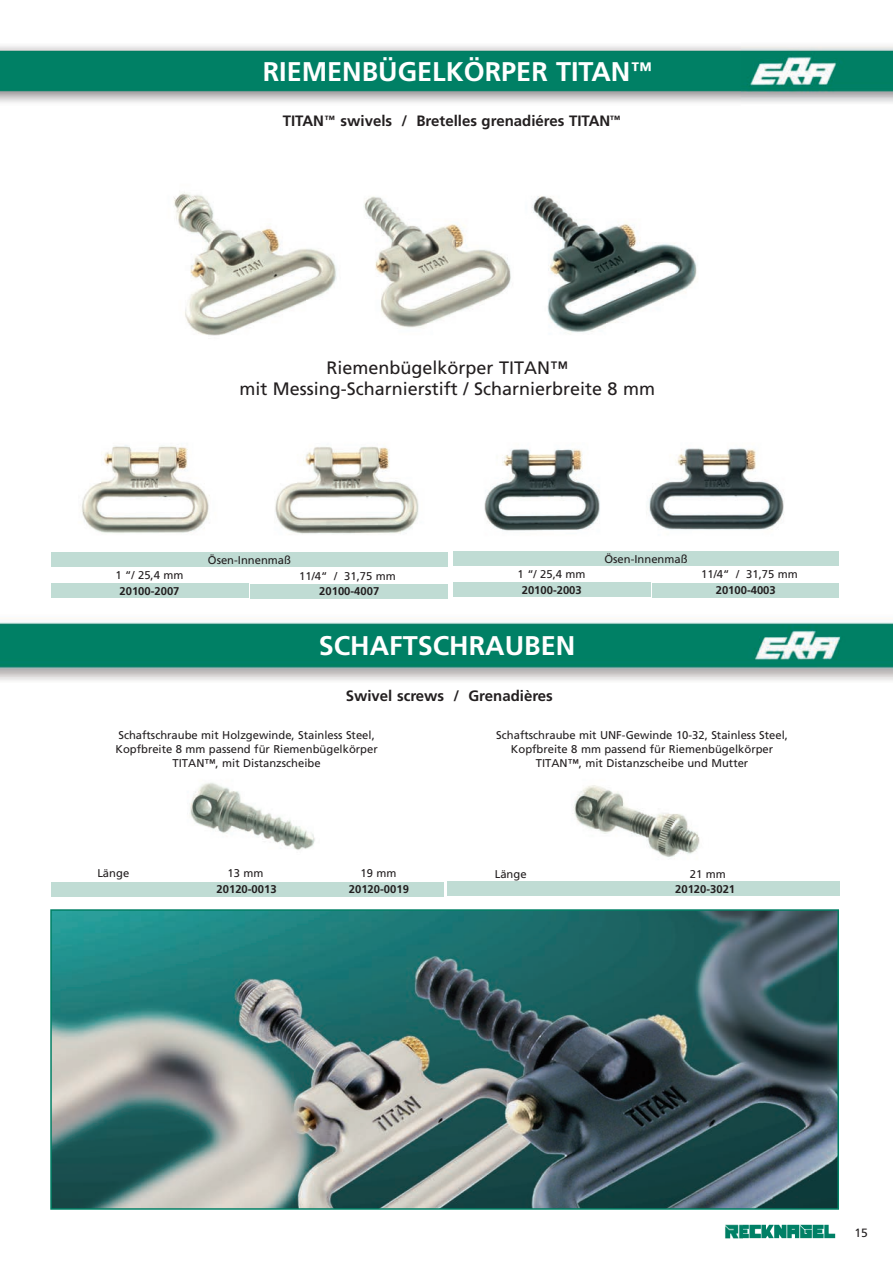
<style>
.page{position:relative;width:893px;height:1263px;background:#fff}
.page>*{position:absolute;margin:0;border:0;box-sizing:border-box;transform-origin:0 0}
.t1{font:700 27px "Frutiger";color:#fff}
.t2{font:700 21px "Frutiger";color:#fff}
.t3{font:18px/21px "Frutiger";color:#231f20;text-align:center}
.t4{font:700 15px "Frutiger";color:#231f20}
.t5{font:12px "Frutiger";color:#231f20}
.t6{font:11.25px/13.8px "Frutiger";color:#231f20;text-align:center}
.t7{font:700 11.25px "Frutiger";color:#231f20}
.t8{font:700 10.5px "Frutiger";color:#231f20}
</style>
<div class="page">
<img style="left:0;top:46px;width:893px;height:1193px">
<svg style="left:856px;top:1229px;width:11px;height:8px"></svg>
<img style="left:0;top:615px;width:893px;height:67px">
<div style="left:51px;top:552px;width:397px;height:15px;background:#c0dcd4"></div>
<div style="left:50px;top:865px;width:127px;height:15px;background:#fff"></div>
<div style="left:447px;top:866px;width:127px;height:15px;background:#fff"></div>
<div style="left:182px;top:865px;width:127px;height:15px;background:#fff"></div>
<div style="left:315px;top:865px;width:127px;height:15px;background:#fff"></div>
<div style="left:576px;top:866px;width:264px;height:15px;background:#fff"></div>
<div style="left:453px;top:551px;width:386px;height:15px;background:#c0dcd4"></div>
<div style="left:51px;top:583px;width:197px;height:15px;background:#c0dcd4"></div>
<div style="left:51px;top:881px;width:393px;height:15px;background:#c0dcd4"></div>
<div style="left:447px;top:881px;width:393px;height:15px;background:#c0dcd4"></div>
<div style="left:453px;top:582px;width:198px;height:15px;background:#c0dcd4"></div>
<div style="left:251px;top:584px;width:197px;height:14px;background:#c0dcd4"></div>
<div style="left:653px;top:583px;width:186px;height:14px;background:#c0dcd4"></div>
<img style="left:111px;top:164px;width:629px;height:191px">
<img style="left:57px;top:410px;width:391px;height:139px">
<img style="left:452px;top:410px;width:391px;height:141px">
<img style="left:51px;top:770px;width:391px;height:95px">
<img style="left:446px;top:770px;width:381px;height:95px">
<img style="left:53px;top:912px;width:783px;height:295px">
<div style="left:50px;top:909px;width:789px;height:301px;border:2px solid #008065"></div>
<h1 class="t1" style="left:263px;top:61px;width:369px">RIEMENBÜGELKÖRPER TITAN</h1>
<h2 class="t2" style="left:631px;top:61px;width:22px">™</h2>
<h3 class="t4" style="left:283px;top:115px;width:329px">TITAN swivels / Bretelles grenadiéres TITAN</h3>
<p class="t8" style="left:324px;top:115px;width:12px">™</p>
<p class="t8" style="left:610px;top:115px;width:12px">™</p>
<h3 class="t3" style="left:239px;top:359px;width:417px">Riemenbügelkörper TITAN™<br>mit Messing-Scharnierstift / Scharnierbreite 8 mm</h3>
<p class="t6" style="left:208px;top:554px;width:85px">Ösen-Innenmaß</p>
<p class="t6" style="left:604px;top:553px;width:85px">Ösen-Innenmaß</p>
<p class="t6" style="left:116px;top:569px;width:69px">1 “/ 25,4 mm</p>
<p class="t6" style="left:518px;top:568px;width:69px">1 “/ 25,4 mm</p>
<p class="t7" style="left:119px;top:587px;width:62px">20100-2007</p>
<p class="t6" style="left:299px;top:570px;width:98px">11/4“ / 31,75 mm</p>
<p class="t6" style="left:701px;top:568px;width:98px">11/4“ / 31,75 mm</p>
<p class="t7" style="left:319px;top:587px;width:62px">20100-4007</p>
<p class="t7" style="left:716px;top:586px;width:62px">20100-4003</p>
<p class="t7" style="left:522px;top:586px;width:62px">20100-2003</p>
<h1 class="t1" style="left:319px;top:634px;width:258px">SCHAFTSCHRAUBEN</h1>
<h3 class="t4" style="left:346px;top:690px;width:209px">Swivel screws / Grenadières</h3>
<p class="t6" style="left:115px;top:729px;width:264px">Schaftschraube mit Holzgewinde, Stainless Steel,<br>Kopfbreite 8 mm passend für Riemenbügelkörper<br>TITAN™, mit Distanzscheibe</p>
<p class="t6" style="left:496px;top:729px;width:293px">Schaftschraube mit UNF-Gewinde 10-32, Stainless Steel,<br>Kopfbreite 8 mm passend für Riemenbügelkörper<br>TITAN™, mit Distanzscheibe und Mutter</p>
<p class="t6" style="left:97px;top:867px;width:33px">Länge</p>
<p class="t6" style="left:228px;top:867px;width:37px">13 mm</p>
<p class="t6" style="left:360px;top:867px;width:37px">19 mm</p>
<p class="t6" style="left:495px;top:868px;width:33px">Länge</p>
<p class="t6" style="left:690px;top:868px;width:37px">21 mm</p>
<p class="t7" style="left:217px;top:885px;width:62px">20120-0013</p>
<p class="t7" style="left:349px;top:885px;width:62px">20120-0019</p>
<p class="t7" style="left:675px;top:885px;width:62px">20120-3021</p>
<p class="t5" style="left:854px;top:1228px;width:15px">15</p>
</div>
